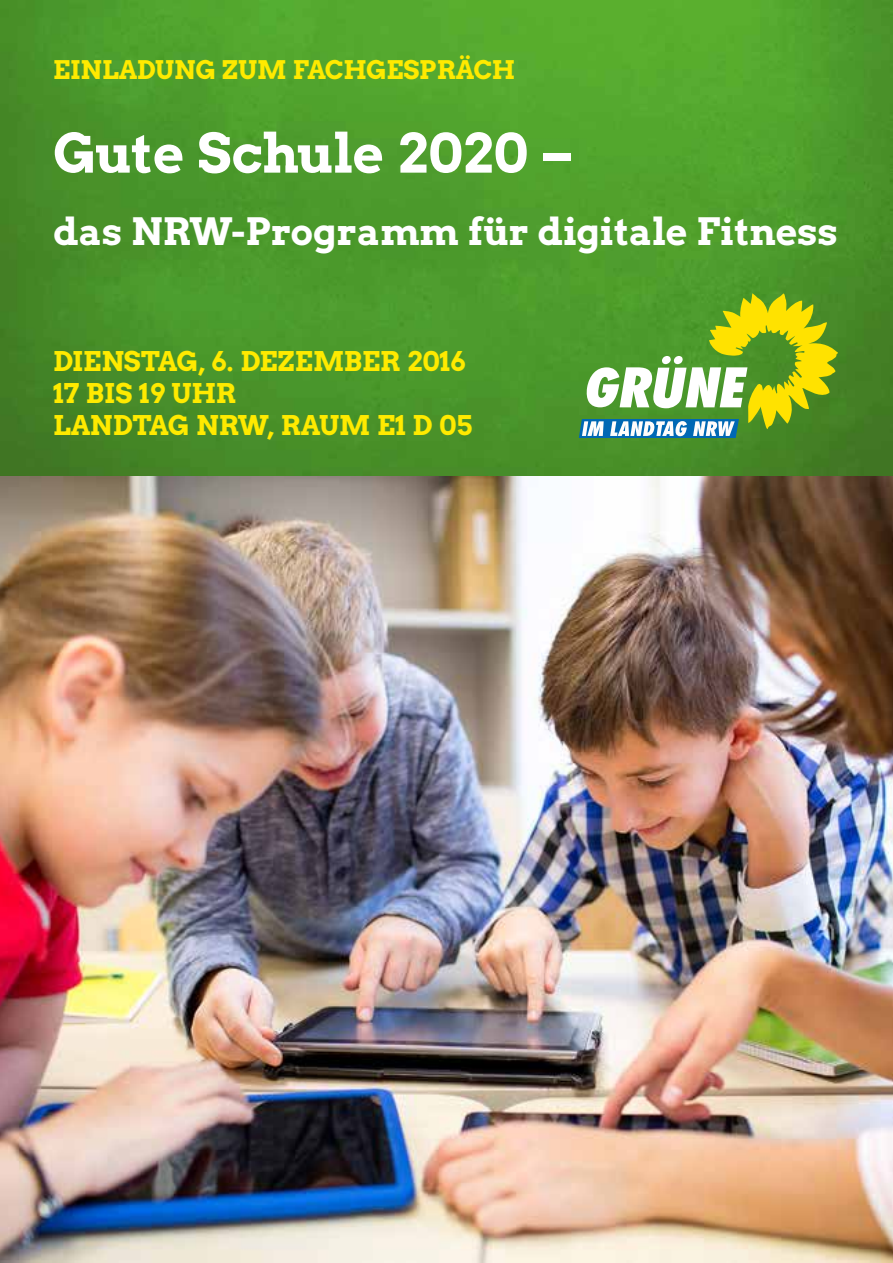
<style>
.page{position:relative;width:893px;height:1263px;background:#fff}
.page>*{position:absolute;margin:0;border:0;box-sizing:border-box;transform-origin:0 0}
.t1{font:54px "Arvo Gruen";color:#fff}
.t2{font:37.5px "Arvo Gruen";color:#fff}
.t3{font:27px/32.4px "Arvo Gruen";color:#ffea00}
.t4{font:25.5px "Arvo Gruen";letter-spacing:-.015em;color:#ffea00}
</style>
<div class="page">
<img style="left:0;top:0;width:893px;height:1263px">
<svg style="left:579px;top:293px;width:259px;height:145px;background:#84b149"></svg>
<p class="t4" style="left:53px;top:52px;width:464px">EINLADUNG ZUM FACHGESPRÄCH</p>
<h1 class="t1" style="left:53px;top:116px;width:521px">Gute Schule 2020 –</h1>
<h2 class="t2" style="left:53px;top:205px;width:786px">das NRW-Programm für digitale Fitness</h2>
<p class="t3" style="left:53px;top:343px;width:421px">DIENSTAG, 6. DEZEMBER 2016<br>17 BIS 19 UHR<br>LANDTAG NRW, RAUM E1 D 05</p>
</div>
